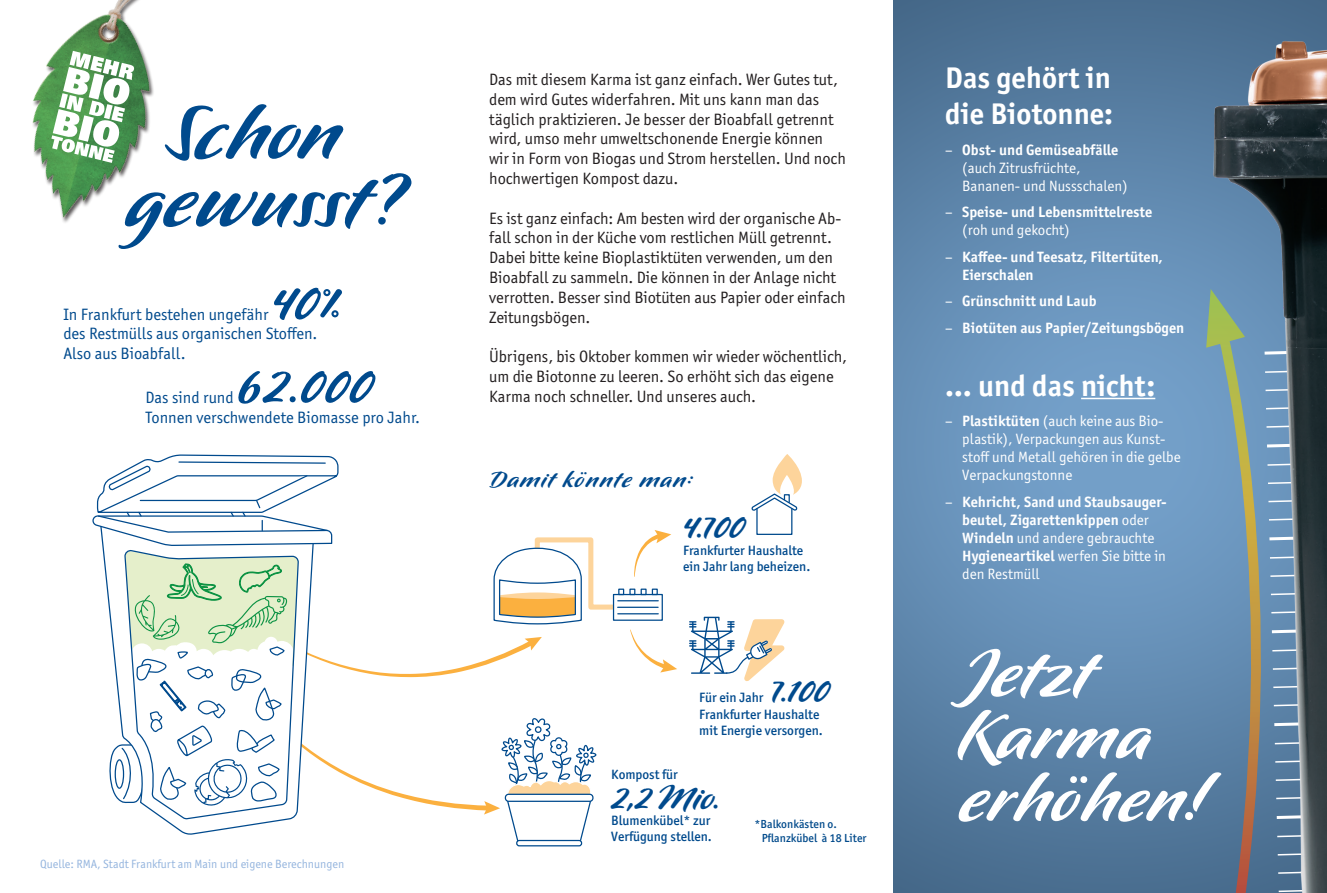
<style>
.page{position:relative;width:1327px;height:893px;background:#fff}
.page>*{position:absolute;margin:0;border:0;box-sizing:border-box;transform-origin:0 0}
.t1{font:90px/67.5px "P22 Pooper Black Pro";color:#004a8d;text-align:center}
.t2{font:80.4px/62.6px "P22 Pooper Black Pro";color:#fff}
.copy{font:60px "P22 Pooper Black Pro";letter-spacing:.02em;color:#004a8d}
.t3{font:39.45px "P22 Pooper Black Pro";color:#004a8d}
.t4{font:700 30px/36px "Officina Sans ITC Pro";color:#fff}
.copy-2{font:27px "P22 Pooper Black Pro";letter-spacing:.04em;color:#004a8d}
.copy-3{font:16.5px/19.8px "Officina Sans ITC Pro";color:#231f20}
.copy-4{font:16.5px/19.8px "Officina Sans ITC Pro";color:#004a8d}
.t5{font:700 15px/18px "Officina Sans ITC Pro";color:#fff}
.t6{font:15px/18px "Officina Sans ITC Pro";color:#fff}
.t7{font:500 13.5px/16.4px "Officina Sans ITC Pro";color:#004a8d}
.copy-5{font:12px "Officina Sans ITC Pro";color:#95b5de}
.t8{font:500 11.7px/14.1px "Officina Sans ITC Pro";color:#014a8b}
.s1{font-weight:700}
.s2{font-weight:400}
</style>
<div class="page">
<img style="left:893px;top:0;width:140px;height:893px">
<img style="left:32px;top:0;width:122px;height:223px">
<svg style="left:51px;top:51px;width:83px;height:112px"></svg>
<svg style="left:751px;top:454px;width:51px;height:81px"></svg>
<svg style="left:689px;top:617px;width:95px;height:64px"></svg>
<svg style="left:92px;top:454px;width:585px;height:393px"></svg>
<img style="left:1033px;top:0;width:294px;height:893px">
<hr style="left:1081px;top:398px;width:74px;height:1px;background:#fff">
<svg style="left:1206px;top:289px;width:106px;height:604px;background:#698597"></svg>
<p class="t1" style="left:125px;top:104px;width:286px">Schon gewusst?</p>
<p class="copy" style="left:272px;top:273px;width:71px">40%</p>
<p class="copy-4" style="left:63px;top:324px;width:256px">des Restmülls aus organischen Stoffen.<br>Also aus Bioabfall.</p>
<p class="copy-4" style="left:145px;top:387px;width:90px">Das sind rund</p>
<p class="copy-4" style="left:63px;top:304px;width:207px">In Frankfurt bestehen ungefähr</p>
<p class="copy" style="left:238px;top:356px;width:136px">62.000</p>
<p class="copy-4" style="left:145px;top:407px;width:276px">Tonnen verschwendete Biomasse pro Jahr.</p>
<p class="copy-5" style="left:40px;top:857px;width:305px">Quelle: RMA, Stadt Frankfurt am Main und eigene Berechnungen</p>
<p class="copy-3" style="left:489px;top:69px;width:358px">Das mit diesem Karma ist ganz einfach. Wer Gutes tut, dem wird Gutes widerfahren. Mit uns kann man das täglich praktizieren. Je besser der Bioabfall getrennt wird, umso mehr umweltschonende Energie können wir in Form von Biogas und Strom herstellen. Und noch hochwertigen Kompost dazu.</p>
<p class="copy-3" style="left:489px;top:208px;width:358px">Es ist ganz einfach: Am besten wird der organische Ab&shy;fall schon in der Küche vom restlichen Müll getrennt.<br>Dabei bitte keine Bioplastiktüten verwenden, um den Bioabfall zu sammeln. Die können in der Anlage nicht verrotten. Besser sind Biotüten aus Papier oder einfach Zeitungsbögen.</p>
<p class="copy-3" style="left:489px;top:347px;width:359px">Übrigens, bis Oktober kommen wir wieder wöchentlich, um die Biotonne zu leeren. So erhöht sich das eigene<br>Karma noch schneller. Und unseres auch.</p>
<p class="copy-2" style="left:489px;top:466px;width:206px">Damit könnte man:</p>
<p class="t3" style="left:683px;top:508px;width:63px">4.700</p>
<p class="t7" style="left:683px;top:542px;width:129px">Frankfurter Haushalte ein Jahr lang beheizen.</p>
<p class="t7" style="left:699px;top:689px;width:66px">Für ein Jahr</p>
<p class="t3" style="left:771px;top:672px;width:60px">7.100</p>
<p class="t7" style="left:699px;top:706px;width:125px">Frankfurter Haushalte mit Energie versorgen.</p>
<p class="t7" style="left:611px;top:766px;width:68px">Kompost für</p>
<p class="t3" style="left:611px;top:778px;width:108px">2,2 Mio.</p>
<p class="t7" style="left:611px;top:812px;width:102px">Blumenkübel* zur<br>Verfügung stellen.</p>
<p class="t8" style="left:762px;top:817px;width:106px;text-indent:-7px">*Balkonkästen o.<br>Pflanzkübel à 18 Liter</p>
<h2 class="t4" style="left:945px;top:60px;width:169px">Das gehört in die Biotonne:</h2>
<p class="t6" style="left:962px;top:141px;width:167px;text-indent:-17px">– <span class="s1">Obst- und Gemüseabfälle </span>(auch Zitrusfrüchte,<br>Bananen- und Nussschalen)</p>
<p class="t5" style="left:962px;top:203px;width:192px;text-indent:-17px"><span class="s2">–</span> Speise- und Lebensmittelreste <span class="s2">(roh und gekocht)</span></p>
<p class="t5" style="left:962px;top:248px;width:202px;text-indent:-17px"><span class="s2">–</span> Kaffee- und Teesatz, Filtertüten,<br>Eierschalen</p>
<p class="t5" style="left:945px;top:292px;width:153px"><span class="s2">–</span> Grünschnitt und Laub</p>
<p class="t5" style="left:945px;top:319px;width:240px"><span class="s2">–</span> Biotüten aus Papier/Zeitungsbögen</p>
<h2 class="t4" style="left:945px;top:367px;width:211px">… und das nicht:</h2>
<p class="t6" style="left:962px;top:412px;width:220px;text-indent:-17px">– <span class="s1">Plastiktüten</span> (auch keine aus Bio&shy;plastik), Verpackungen aus Kunst&shy;stoff und Metall gehören in die gelbe<br>Verpackungstonne</p>
<p class="t5" style="left:962px;top:492px;width:205px;text-indent:-17px"><span class="s2">–</span> Kehricht, Sand und Staubsauger&shy;beutel, Zigarettenkippen <span class="s2">oder<br></span>Windeln <span class="s2">und andere gebrauchte<br></span>Hygieneartikel <span class="s2">werfen Sie bitte in den Restmüll</span></p>
<p class="t2" style="left:958px;top:646px;width:263px">Jetzt<br>Karma erhöhen!</p>
</div>
